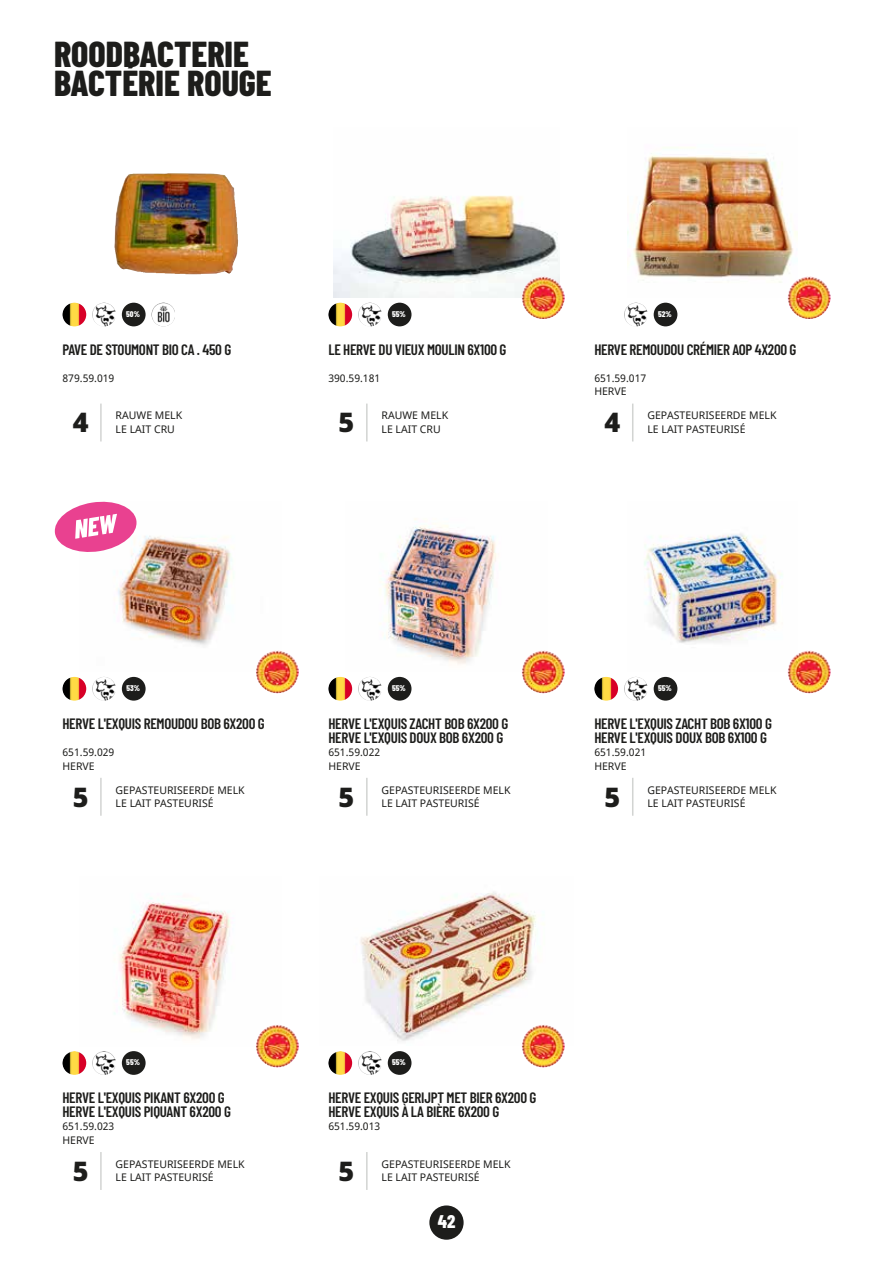
<style>
.page{position:relative;width:893px;height:1263px;background:#fff}
.page>*{position:absolute;margin:0;border:0;box-sizing:border-box;transform-origin:0 0}
.t1{font:800 36px/28.8px "Barlow Condensed";color:#1d1d1b}
.t2{font:900 27px "Noto Sans";color:#1d1d1b}
.t3{font:800 18.3px "Barlow Condensed";color:#fff}
.t4{font:600 15px/13.5px "Barlow Condensed";letter-spacing:-.02em;color:#1d1d1b}
.t5{font:10.5px/13.5px "Noto Sans";color:#1d1d1b}
.t6{font:800 8.25px "Barlow Condensed";color:#fff}
.s1{font-weight:900}
</style>
<div class="page">
<div style="left:429px;top:1205px;width:35px;height:35px;background:#1d1d1b;border-radius:50%"></div>
<hr style="left:100px;top:404px;width:2px;height:37px;background:#d2d4d2">
<img style="left:114px;top:173px;width:124px;height:101px">
<img style="left:63px;top:303px;width:23px;height:23px;border-radius:12px">
<img style="left:92px;top:303px;width:24px;height:23px;border-radius:12px">
<img style="left:152px;top:303px;width:23px;height:23px;border-radius:12px">
<div style="left:122px;top:303px;width:24px;height:23px;background:#1d1d1b;border-radius:50%"></div>
<hr style="left:366px;top:404px;width:2px;height:37px;background:#d2d4d2">
<img style="left:333px;top:195px;width:227px;height:103px">
<img style="left:328px;top:303px;width:24px;height:23px;border-radius:12px">
<img style="left:358px;top:303px;width:24px;height:23px;border-radius:12px">
<div style="left:388px;top:303px;width:23px;height:23px;background:#1d1d1b;border-radius:50%"></div>
<img style="left:522px;top:276px;width:43px;height:43px;border-radius:21px">
<hr style="left:632px;top:404px;width:1px;height:37px;background:#d2d4d2">
<img style="left:627px;top:147px;width:170px;height:151px">
<img style="left:624px;top:303px;width:24px;height:23px;border-radius:12px">
<div style="left:654px;top:303px;width:23px;height:23px;background:#1d1d1b;border-radius:50%"></div>
<img style="left:788px;top:276px;width:42px;height:43px;border-radius:21px">
<hr style="left:632px;top:778px;width:1px;height:38px;background:#d2d4d2">
<img style="left:644px;top:533px;width:145px;height:139px">
<img style="left:594px;top:677px;width:24px;height:24px;border-radius:12px">
<img style="left:624px;top:677px;width:24px;height:24px;border-radius:12px">
<div style="left:654px;top:677px;width:23px;height:24px;background:#1d1d1b;border-radius:50%"></div>
<img style="left:788px;top:650px;width:42px;height:43px;border-radius:21px">
<hr style="left:366px;top:778px;width:2px;height:38px;background:#d2d4d2">
<img style="left:383px;top:518px;width:140px;height:149px">
<img style="left:328px;top:677px;width:24px;height:24px;border-radius:12px">
<img style="left:358px;top:677px;width:24px;height:24px;border-radius:12px">
<div style="left:388px;top:677px;width:23px;height:24px;background:#1d1d1b;border-radius:50%"></div>
<img style="left:522px;top:650px;width:43px;height:43px;border-radius:21px">
<hr style="left:100px;top:778px;width:2px;height:38px;background:#d2d4d2">
<img style="left:118px;top:536px;width:139px;height:131px">
<img style="left:63px;top:677px;width:23px;height:24px;border-radius:12px">
<img style="left:92px;top:677px;width:24px;height:24px;border-radius:12px">
<div style="left:122px;top:677px;width:24px;height:24px;background:#1d1d1b;border-radius:50%"></div>
<img style="left:256px;top:650px;width:43px;height:43px;border-radius:21px">
<svg style="left:55px;top:502px;width:82px;height:50px"></svg>
<hr style="left:100px;top:1152px;width:2px;height:38px;background:#d2d4d2">
<img style="left:114px;top:897px;width:158px;height:144px">
<img style="left:63px;top:1051px;width:23px;height:24px;border-radius:12px">
<img style="left:92px;top:1051px;width:24px;height:24px;border-radius:12px">
<div style="left:122px;top:1051px;width:24px;height:24px;background:#1d1d1b;border-radius:50%"></div>
<img style="left:256px;top:1025px;width:43px;height:42px;border-radius:21px">
<hr style="left:366px;top:1152px;width:2px;height:38px;background:#d2d4d2">
<img style="left:360px;top:892px;width:184px;height:149px">
<img style="left:328px;top:1051px;width:24px;height:24px;border-radius:12px">
<img style="left:358px;top:1051px;width:24px;height:24px;border-radius:12px">
<div style="left:388px;top:1051px;width:23px;height:24px;background:#1d1d1b;border-radius:50%"></div>
<img style="left:522px;top:1025px;width:43px;height:42px;border-radius:21px">
<h1 class="t1" style="left:54px;top:38px;width:219px">ROODBACTERIE<br>BACTÉRIE ROUGE</h1>
<p class="t6" style="left:126px;top:308px;width:15px">50<span class="s1">%</span></p>
<p class="t6" style="left:392px;top:308px;width:15px">55<span class="s1">%</span></p>
<p class="t6" style="left:658px;top:308px;width:15px">52<span class="s1">%</span></p>
<h3 class="t4" style="left:63px;top:342px;width:170px">PAVE DE STOUMONT BIO CA . 450 G</h3>
<p class="t5" style="left:63px;top:372px;width:53px">879.59.019</p>
<p class="t5" style="left:116px;top:409px;width:68px">RAUWE MELK</p>
<h2 class="t2" style="left:73px;top:402px;width:17px">4</h2>
<p class="t5" style="left:116px;top:423px;width:61px">LE LAIT CRU</p>
<h3 class="t4" style="left:328px;top:342px;width:180px">LE HERVE DU VIEUX MOULIN 6X100 G</h3>
<p class="t5" style="left:328px;top:372px;width:53px">390.59.181</p>
<p class="t5" style="left:382px;top:409px;width:68px">RAUWE MELK</p>
<h2 class="t2" style="left:339px;top:402px;width:17px">5</h2>
<p class="t5" style="left:382px;top:423px;width:61px">LE LAIT CRU</p>
<h3 class="t4" style="left:594px;top:342px;width:204px">HERVE REMOUDOU CRÉMIER AOP 4X200 G</h3>
<p class="t5" style="left:594px;top:372px;width:53px">651.59.017<br>HERVE</p>
<p class="t5" style="left:647px;top:409px;width:131px">GEPASTEURISEERDE MELK</p>
<h2 class="t2" style="left:604px;top:402px;width:17px">4</h2>
<p class="t5" style="left:647px;top:423px;width:100px">LE LAIT PASTEURISÉ</p>
<p class="t6" style="left:126px;top:682px;width:15px">53<span class="s1">%</span></p>
<p class="t6" style="left:392px;top:682px;width:15px">55<span class="s1">%</span></p>
<p class="t6" style="left:658px;top:682px;width:15px">55<span class="s1">%</span></p>
<h3 class="t4" style="left:63px;top:716px;width:204px">HERVE L'EXQUIS REMOUDOU BOB 6X200 G</h3>
<p class="t5" style="left:63px;top:746px;width:53px">651.59.029<br>HERVE</p>
<p class="t5" style="left:116px;top:783px;width:131px">GEPASTEURISEERDE MELK</p>
<h2 class="t2" style="left:73px;top:776px;width:17px">5</h2>
<p class="t5" style="left:116px;top:797px;width:100px">LE LAIT PASTEURISÉ</p>
<h3 class="t4" style="left:328px;top:716px;width:181px">HERVE L'EXQUIS ZACHT BOB 6X200 G<br>HERVE L'EXQUIS DOUX BOB 6X200 G</h3>
<p class="t5" style="left:328px;top:746px;width:53px">651.59.022<br>HERVE</p>
<p class="t5" style="left:382px;top:783px;width:131px">GEPASTEURISEERDE MELK</p>
<h2 class="t2" style="left:339px;top:776px;width:17px">5</h2>
<p class="t5" style="left:382px;top:797px;width:100px">LE LAIT PASTEURISÉ</p>
<h3 class="t4" style="left:594px;top:716px;width:179px">HERVE L'EXQUIS ZACHT BOB 6X100 G<br>HERVE L'EXQUIS DOUX BOB 6X100 G</h3>
<p class="t5" style="left:594px;top:746px;width:53px">651.59.021<br>HERVE</p>
<p class="t5" style="left:647px;top:783px;width:131px">GEPASTEURISEERDE MELK</p>
<h2 class="t2" style="left:604px;top:776px;width:17px">5</h2>
<p class="t5" style="left:647px;top:797px;width:100px">LE LAIT PASTEURISÉ</p>
<p class="t6" style="left:126px;top:1057px;width:15px">55<span class="s1">%</span></p>
<p class="t6" style="left:392px;top:1057px;width:15px">55<span class="s1">%</span></p>
<h3 class="t4" style="left:63px;top:1090px;width:170px">HERVE L'EXQUIS PIKANT 6X200 G<br>HERVE L'EXQUIS PIQUANT 6X200 G</h3>
<p class="t5" style="left:63px;top:1120px;width:53px">651.59.023<br>HERVE</p>
<p class="t5" style="left:116px;top:1157px;width:131px">GEPASTEURISEERDE MELK</p>
<h2 class="t2" style="left:73px;top:1150px;width:17px">5</h2>
<p class="t5" style="left:116px;top:1171px;width:100px">LE LAIT PASTEURISÉ</p>
<h3 class="t4" style="left:328px;top:1090px;width:209px">HERVE EXQUIS GERIJPT MET BIER 6X200 G<br>HERVE EXQUIS À LA BIÈRE 6X200 G</h3>
<p class="t5" style="left:328px;top:1120px;width:53px">651.59.013</p>
<p class="t5" style="left:382px;top:1157px;width:131px">GEPASTEURISEERDE MELK</p>
<h2 class="t2" style="left:339px;top:1150px;width:17px">5</h2>
<p class="t5" style="left:382px;top:1171px;width:100px">LE LAIT PASTEURISÉ</p>
<h3 class="t3" style="left:438px;top:1208px;width:19px">42</h3>
</div>
